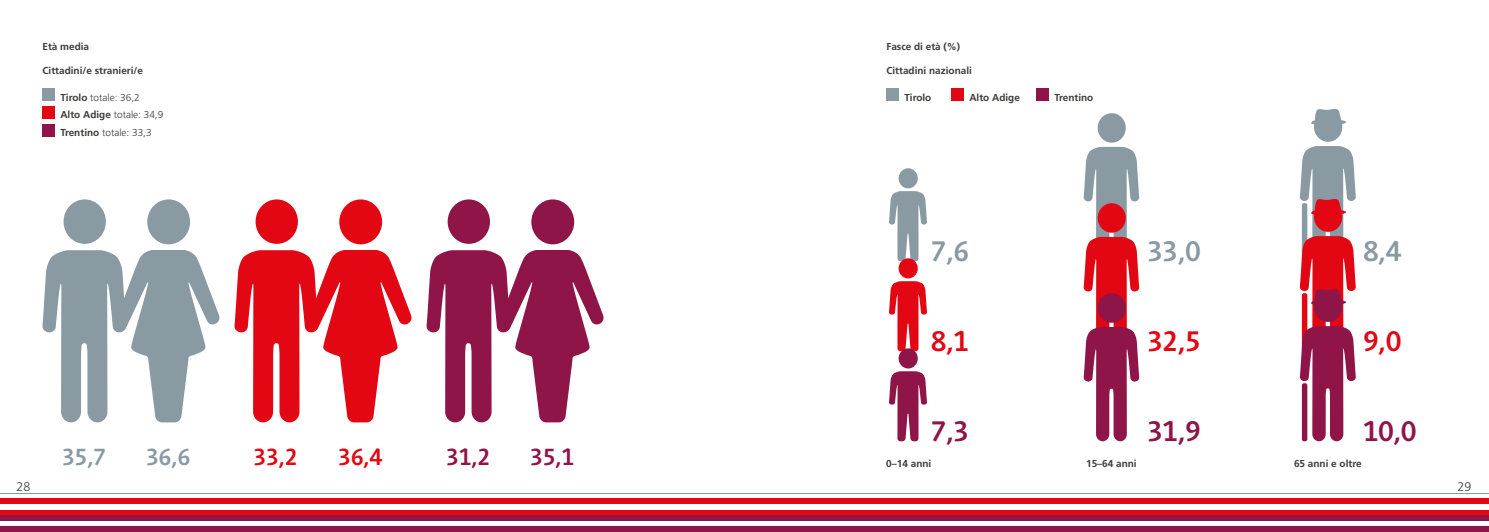
<style>
.page{position:relative;width:1489px;height:532px;background:#fff}
.page>*{position:absolute;margin:0;border:0;box-sizing:border-box;transform-origin:0 0}
.t1{font:500 30.25px "Agilita LT Pro";color:#8f1448}
.t2{font:500 30.25px "Agilita LT Pro";color:#899aa2}
.t3{font:500 30.25px "Agilita LT Pro";color:#e30613}
.t4{font:500 25px "Agilita LT Pro";color:#899aa2}
.t5{font:500 25px "Agilita LT Pro";color:#e30613}
.t6{font:500 25px "Agilita LT Pro";color:#8f1448}
.t7{font:300 12.5px "Frutiger LT Std";color:#3c3c3b}
.t8{font:700 10px "Frutiger LT Std";color:#3c3c3b}
.t9{font:300 10px/18px "Frutiger LT Std";color:#3c3c3b}
.s1{font-weight:700}
</style>
<div class="page">
<div style="left:0;top:498px;width:744px;height:7px;background:#e30613"></div>
<div style="left:0;top:504px;width:744px;height:6px;background:#fff"></div>
<div style="left:0;top:509px;width:744px;height:7px;background:#e30613"></div>
<div style="left:0;top:515px;width:744px;height:6px;background:#8f1448"></div>
<div style="left:0;top:520px;width:744px;height:7px;background:#fff"></div>
<div style="left:0;top:526px;width:744px;height:5px;background:#8f1448"></div>
<div style="left:744px;top:498px;width:744px;height:7px;background:#e30613"></div>
<div style="left:744px;top:504px;width:744px;height:6px;background:#fff"></div>
<div style="left:744px;top:509px;width:744px;height:7px;background:#e30613"></div>
<div style="left:744px;top:515px;width:744px;height:6px;background:#8f1448"></div>
<div style="left:744px;top:520px;width:744px;height:7px;background:#fff"></div>
<div style="left:744px;top:526px;width:744px;height:5px;background:#8f1448"></div>
<div style="left:42px;top:88px;width:13px;height:12px;background:#899aa2"></div>
<div style="left:42px;top:106px;width:13px;height:12px;background:#e30613"></div>
<div style="left:42px;top:124px;width:13px;height:12px;background:#8f1448"></div>
<div style="left:447px;top:199px;width:43px;height:45px;background:#8f1448;border-radius:50%"></div>
<div style="left:531px;top:199px;width:43px;height:45px;background:#8f1448;border-radius:50%"></div>
<svg style="left:426px;top:250px;width:178px;height:172px"></svg>
<div style="left:63px;top:199px;width:43px;height:45px;background:#899aa2;border-radius:50%"></div>
<div style="left:147px;top:199px;width:43px;height:45px;background:#899aa2;border-radius:50%"></div>
<svg style="left:42px;top:250px;width:178px;height:172px"></svg>
<div style="left:255px;top:199px;width:43px;height:45px;background:#e30613;border-radius:50%"></div>
<div style="left:339px;top:199px;width:43px;height:45px;background:#e30613;border-radius:50%"></div>
<svg style="left:234px;top:250px;width:178px;height:172px"></svg>
<div style="left:886px;top:88px;width:12px;height:12px;background:#899aa2"></div>
<div style="left:951px;top:88px;width:12px;height:12px;background:#e30613"></div>
<div style="left:1036px;top:88px;width:12px;height:12px;background:#8f1448"></div>
<div style="left:1097px;top:113px;width:28px;height:30px;background:#899aa2;border-radius:50%"></div>
<svg style="left:1083px;top:147px;width:56px;height:294px"></svg>
<div style="left:898px;top:168px;width:19px;height:20px;background:#899aa2;border-radius:50%"></div>
<svg style="left:889px;top:191px;width:38px;height:70px"></svg>
<div style="left:898px;top:258px;width:19px;height:20px;background:#e30613;border-radius:50%"></div>
<svg style="left:889px;top:281px;width:38px;height:70px"></svg>
<div style="left:898px;top:348px;width:19px;height:20px;background:#8f1448;border-radius:50%"></div>
<svg style="left:889px;top:371px;width:38px;height:70px"></svg>
<svg style="left:1311px;top:108px;width:34px;height:17px"></svg>
<div style="left:1313px;top:112px;width:29px;height:30px;background:#899aa2;border-radius:50%"></div>
<svg style="left:1299px;top:146px;width:56px;height:295px"></svg>
<div style="left:1301px;top:383px;width:6px;height:58px;background:#8f1448;border-radius:2px"></div>
<p class="t8" style="left:42px;top:41px;width:48px">Età media</p>
<p class="t8" style="left:42px;top:65px;width:102px">Cittadini/e stranieri/e</p>
<p class="t9" style="left:60px;top:88px;width:104px"><span class="s1">Tirolo</span> totale: 36,2<br><span class="s1">Alto Adige</span> totale: 34,9<br><span class="s1">Trentino</span> totale: 33,3</p>
<h2 class="t4" style="left:62px;top:438px;width:45px">35,7</h2>
<h2 class="t4" style="left:146px;top:438px;width:45px">36,6</h2>
<h2 class="t5" style="left:254px;top:438px;width:45px">33,2</h2>
<h2 class="t5" style="left:338px;top:438px;width:45px">36,4</h2>
<h2 class="t6" style="left:446px;top:438px;width:45px">31,2</h2>
<h2 class="t6" style="left:530px;top:438px;width:45px">35,1</h2>
<p class="t8" style="left:886px;top:41px;width:75px">Fasce di età (%)</p>
<p class="t8" style="left:886px;top:65px;width:87px">Cittadini nazionali</p>
<p class="t8" style="left:904px;top:91px;width:29px">Tirolo</p>
<p class="t8" style="left:969px;top:91px;width:52px">Alto Adige</p>
<p class="t8" style="left:1054px;top:91px;width:40px">Trentino</p>
<h1 class="t2" style="left:931px;top:229px;width:39px">7,6</h1>
<h1 class="t2" style="left:1147px;top:229px;width:54px">33,0</h1>
<h1 class="t2" style="left:1363px;top:229px;width:39px">8,4</h1>
<h1 class="t3" style="left:931px;top:319px;width:39px">8,1</h1>
<h1 class="t3" style="left:1147px;top:319px;width:54px">32,5</h1>
<h1 class="t3" style="left:1363px;top:319px;width:39px">9,0</h1>
<h1 class="t1" style="left:931px;top:409px;width:39px">7,3</h1>
<h1 class="t1" style="left:1147px;top:409px;width:54px">31,9</h1>
<h1 class="t1" style="left:1363px;top:409px;width:54px">10,0</h1>
<p class="t8" style="left:886px;top:457px;width:47px">0–14 anni</p>
<p class="t8" style="left:1086px;top:457px;width:52px">15–64 anni</p>
<p class="t8" style="left:1293px;top:457px;width:69px">65 anni e oltre</p>
<p class="t7" style="left:17px;top:479px;width:15px">28</p>
<p class="t7" style="left:1457px;top:479px;width:15px">29</p>
</div>
